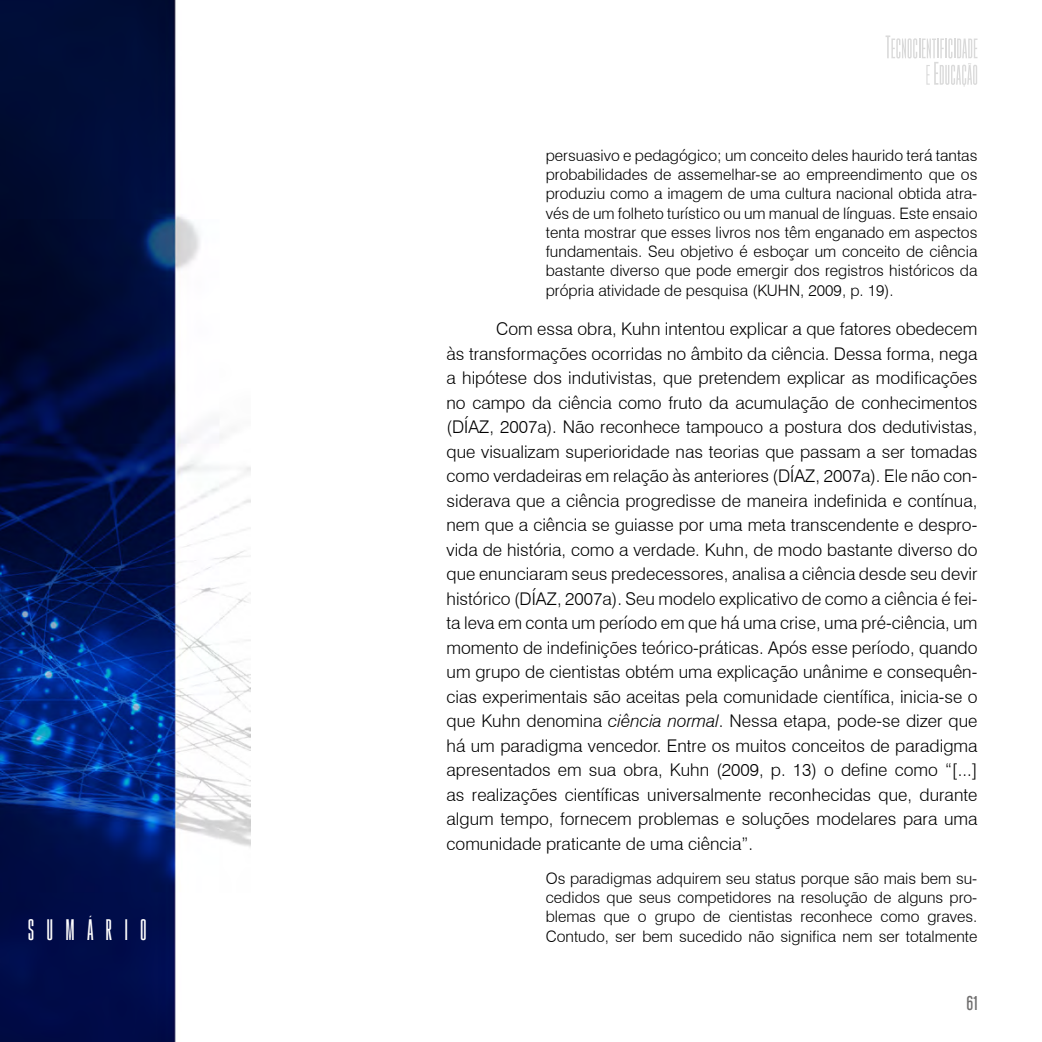
<style>
.page{position:relative;width:1042px;height:1042px;background:#fff}
.page>*{position:absolute;margin:0;border:0;box-sizing:border-box;transform-origin:0 0}
.t1{font:24.5px "Gobold High";letter-spacing:.5em;color:#fff}
.t2{font:300 17.5px/24.5px "Swiss 721 BT";color:#000;text-align:justify}
.t3{font:17.5px "Libel Suit Rg";color:#706f6f}
.t4{font:300 15.75px/19.2px "Swiss 721 BT";color:#000;text-align:justify}
.s1{font-style:italic}
</style>
<div class="page">
<svg style="left:885px;top:35px;width:92px;height:52px"></svg>
<img style="left:0;top:0;width:250px;height:1042px">
<h1 class="t1" style="left:28px;top:914px;width:121px">SUMÁRIO</h1>
<p class="t4" style="left:546px;top:145px;width:433px">persuasivo e pedagógico; um conceito deles haurido terá tantas probabilidades de assemelhar-se ao empreendimento que os produziu como a imagem de uma cultura nacional obtida atra&shy;vés de um folheto turístico ou um manual de línguas. Este ensaio tenta mostrar que esses livros nos têm enganado em aspectos fundamentais. Seu objetivo é esboçar um conceito de ciência bastante diverso que pode emergir dos registros históricos da própria atividade de pesquisa (KUHN, 2009, p. 19).</p>
<p class="t2" style="left:446px;top:316px;width:532px;text-indent:50px">Com essa obra, Kuhn intentou explicar a que fatores obedecem às transformações ocorridas no âmbito da ciência. Dessa forma, nega a hipótese dos indutivistas, que pretendem explicar as modificações no campo da ciência como fruto da acumulação de conhecimentos (DÍAZ, 2007a). Não reconhece tampouco a postura dos dedutivistas, que visualizam superioridade nas teorias que passam a ser tomadas como verdadeiras em relação às anteriores (DÍAZ, 2007a). Ele não con&shy;siderava que a ciência progredisse de maneira indefinida e contínua, nem que a ciência se guiasse por uma meta transcendente e despro&shy;vida de história, como a verdade. Kuhn, de modo bastante diverso do que enunciaram seus predecessores, analisa a ciência desde seu devir histórico (DÍAZ, 2007a). Seu modelo explicativo de como a ciência é fei&shy;ta leva em conta um período em que há uma crise, uma pré-ciência, um momento de indefinições teórico-práticas. Após esse período, quando um grupo de cientistas obtém uma explicação unânime e consequên&shy;cias experimentais são aceitas pela comunidade científica, inicia-se o que Kuhn denomina <span class="s1">ciência normal</span>. Nessa etapa, pode-se dizer que há um paradigma vencedor. Entre os muitos conceitos de paradigma apresentados em sua obra, Kuhn (2009, p. 13) o define como “[...] as realizações científicas universalmente reconhecidas que, durante algum tempo, fornecem problemas e soluções modelares para uma comunidade praticante de uma ciência”.</p>
<p class="t4" style="left:546px;top:868px;width:433px">Os paradigmas adquirem seu status porque são mais bem su&shy;cedidos que seus competidores na resolução de alguns pro&shy;blemas que o grupo de cientistas reconhece como graves.<br>Contudo, ser bem sucedido não significa nem ser totalmente</p>
<p class="t3" style="left:966px;top:988px;width:13px">61</p>
</div>
